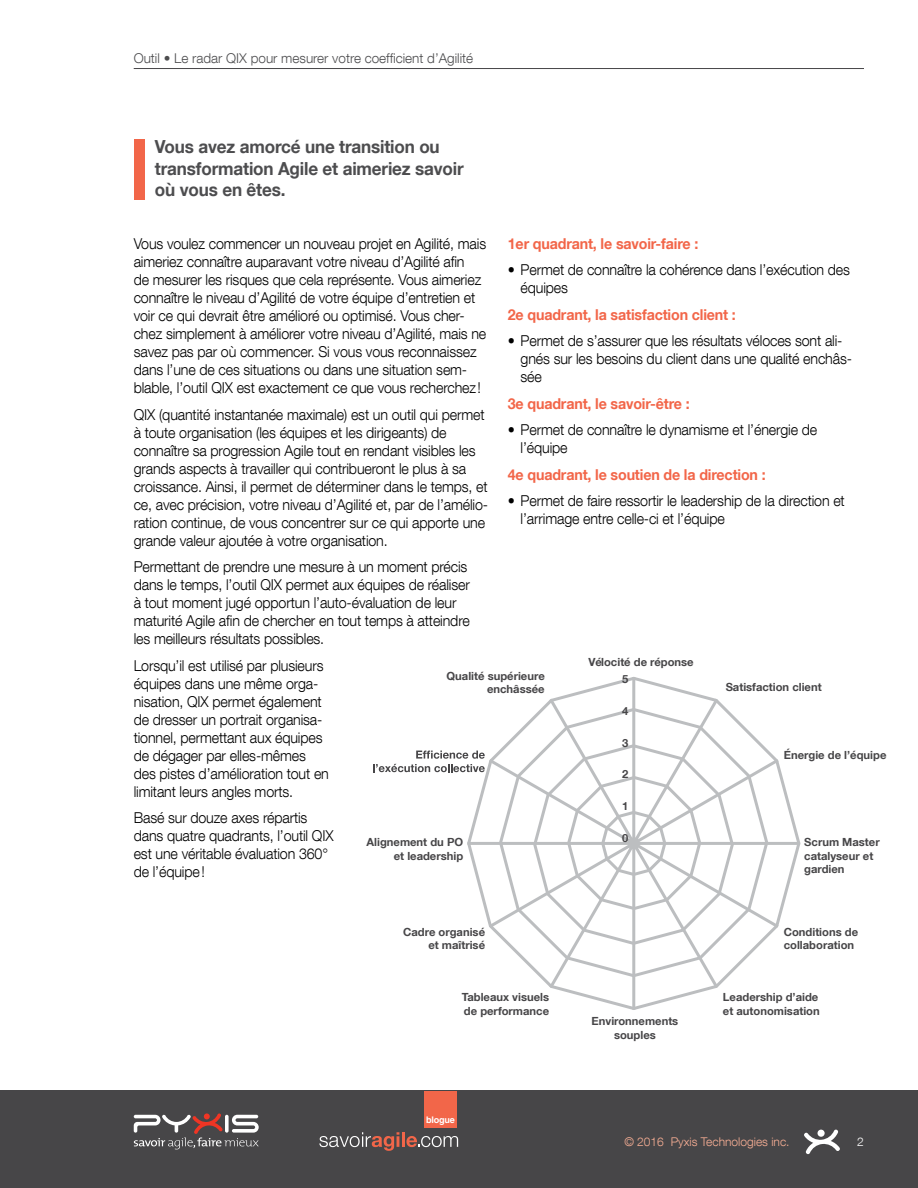
<style>
.page{position:relative;width:918px;height:1188px;background:#fff}
.page>*{position:absolute;margin:0;border:0;box-sizing:border-box;transform-origin:0 0}
.t1{font:700 18px/21.6px "Helvetica Neue LT Com";letter-spacing:-.01em;color:#4d4d4f;scale:.95 1}
.t2{font:300 15px/18px "Helvetica Neue LT Com";letter-spacing:-.01em;color:#000;scale:.95 1}
.t3{font:700 15px "Helvetica Neue LT Com";letter-spacing:-.01em;color:#f26649;scale:.95 1}
.t4{font:300 13.5px "Helvetica Neue LT Com";color:#4d4d4f}
.t5{font:300 12px "Helvetica Neue LT Com";color:#f9af95}
.t6{font:300 12px "Helvetica Neue LT Com";color:#fff}
.t7{font:700 11.25px/13.5px "Helvetica Neue LT Com";color:#474648}
.t8{font:700 9.15px "Helvetica LT Std";letter-spacing:-.02em;color:#fff}
</style>
<div class="page">
<div style="left:0;top:1091px;width:918px;height:97px;background:#474648"></div>
<hr style="left:134px;top:68px;width:730px;height:1px;background:#474648">
<svg style="left:804px;top:1130px;width:36px;height:24px"></svg>
<div style="left:817px;top:1129px;width:8px;height:8px;background:#fff;border-radius:50%"></div>
<svg style="left:134px;top:1113px;width:125px;height:36px"></svg>
<div style="left:204px;top:1113px;width:6px;height:7px;background:#ef3524;border-radius:50%"></div>
<div style="left:425px;top:1091px;width:32px;height:37px;background:#f26649"></div>
<svg style="left:319px;top:1132px;width:80px;height:19px"></svg>
<hr style="left:402px;top:1132px;width:3px;height:15px;background:#f26649">
<svg style="left:406px;top:1136px;width:52px;height:11px"></svg>
<div style="left:134px;top:139px;width:11px;height:61px;background:#f26649"></div>
<svg style="left:467px;top:677px;width:334px;height:333px"></svg>
<svg style="left:373px;top:751px;width:112px;height:21px"></svg>
<p class="t4" style="left:134px;top:50px;width:341px">Outil • Le radar QIX pour mesurer votre coefficient d’Agilité</p>
<p class="t1" style="left:155px;top:135px;width:327px">Vous avez amorcé une transition ou transformation Agile et aimeriez savoir où vous en êtes.</p>
<p class="t3" style="left:508px;top:234px;width:202px">1er quadrant, le savoir-faire :</p>
<p class="t2" style="left:521px;top:261px;width:348px;text-indent:-13px">• Permet de connaître la cohérence dans l’exécution des équipes</p>
<p class="t3" style="left:508px;top:305px;width:242px">2e quadrant, la satisfaction client :</p>
<p class="t2" style="left:521px;top:332px;width:350px;text-indent:-13px">• Permet de s’assurer que les résultats véloces sont ali&shy;gnés sur les besoins du client dans une qualité enchâs&shy;sée</p>
<p class="t3" style="left:508px;top:394px;width:193px">3e quadrant, le savoir-être :</p>
<p class="t2" style="left:521px;top:421px;width:314px;text-indent:-13px">• Permet de connaître le dynamisme et l’énergie de l’équipe</p>
<p class="t3" style="left:508px;top:465px;width:273px">4e quadrant, le soutien de la direction :</p>
<p class="t2" style="left:521px;top:492px;width:343px;text-indent:-13px">• Permet de faire ressortir le leadership de la direction et l’arrimage entre celle-ci et l’équipe</p>
<p class="t2" style="left:134px;top:236px;width:373px">Vous voulez commencer un nouveau projet en Agilité, mais aimeriez connaître auparavant votre niveau d’Agilité afin<br>de mesurer les risques que cela représente. Vous aimeriez connaître le niveau d’Agilité de votre équipe d’entretien et voir ce qui devrait être amélioré ou optimisé. Vous cher&shy;chez simplement à améliorer votre niveau d’Agilité, mais ne savez pas par où commencer. Si vous vous reconnaissez dans l’une de ces situations ou dans une situation sem&shy;blable, l’outil QIX est exactement ce que vous recherchez !</p>
<p class="t2" style="left:134px;top:407px;width:375px">QIX (quantité instantanée maximale) est un outil qui permet à toute organisation (les équipes et les dirigeants) de connaître sa progression Agile tout en rendant visibles les grands aspects à travailler qui contribueront le plus à sa croissance. Ainsi, il permet de déterminer dans le temps, et ce, avec précision, votre niveau d’Agilité et, par de l’amélio&shy;ration continue, de vous concentrer sur ce qui apporte une grande valeur ajoutée à votre organisation.</p>
<p class="t2" style="left:134px;top:559px;width:355px">Permettant de prendre une mesure à un moment précis dans le temps, l’outil QIX permet aux équipes de réaliser à tout moment jugé opportun l’auto-évaluation de leur maturité Agile afin de chercher en tout temps à atteindre les meilleurs résultats possibles.</p>
<p class="t2" style="left:134px;top:658px;width:207px">Lorsqu’il est utilisé par plusieurs équipes dans une même orga&shy;nisation, QIX permet également de dresser un portrait organisa&shy;tionnel, permettant aux équipes de dégager par elles-mêmes des pistes d’amélioration tout en limitant leurs angles morts.</p>
<p class="t2" style="left:134px;top:810px;width:212px">Basé sur douze axes répartis dans quatre quadrants, l’outil QIX est une véritable évaluation 360° de l’équipe !</p>
<p class="t7" style="left:588px;top:655px;width:107px">Vélocité de réponse</p>
<p class="t7" style="left:447px;top:669px;width:100px;text-align:right">Qualité supérieure enchâssée</p>
<p class="t7" style="left:622px;top:673px;width:8px">5</p>
<p class="t7" style="left:622px;top:705px;width:8px">4</p>
<p class="t7" style="left:622px;top:737px;width:8px">3</p>
<p class="t7" style="left:622px;top:769px;width:8px">2</p>
<p class="t7" style="left:622px;top:800px;width:8px">1</p>
<p class="t7" style="left:622px;top:832px;width:8px">0</p>
<p class="t7" style="left:726px;top:680px;width:97px">Satisfaction client</p>
<p class="t7" style="left:784px;top:747px;width:104px">Énergie de l’équipe</p>
<p class="t7" style="left:367px;top:835px;width:98px;text-align:right">Alignement du PO et leadership</p>
<p class="t7" style="left:804px;top:837px;width:77px">Scrum Master catalyseur et gardien</p>
<p class="t7" style="left:403px;top:926px;width:83px;text-align:right">Cadre organisé et maîtrisé</p>
<p class="t7" style="left:462px;top:992px;width:89px">Tableaux visuels de performance</p>
<p class="t8" style="left:426px;top:1117px;width:30px">blogue</p>
<p class="t7" style="left:592px;top:1014px;width:88px;text-align:center">Environnements souples</p>
<p class="t7" style="left:784px;top:925px;width:76px">Conditions de collaboration</p>
<p class="t7" style="left:723px;top:990px;width:98px">Leadership d’aide et autonomisation</p>
<p class="t5" style="left:624px;top:1137px;width:167px">© 2016 Pyxis Technologies inc.</p>
<p class="t6" style="left:857px;top:1137px;width:8px">2</p>
</div>
